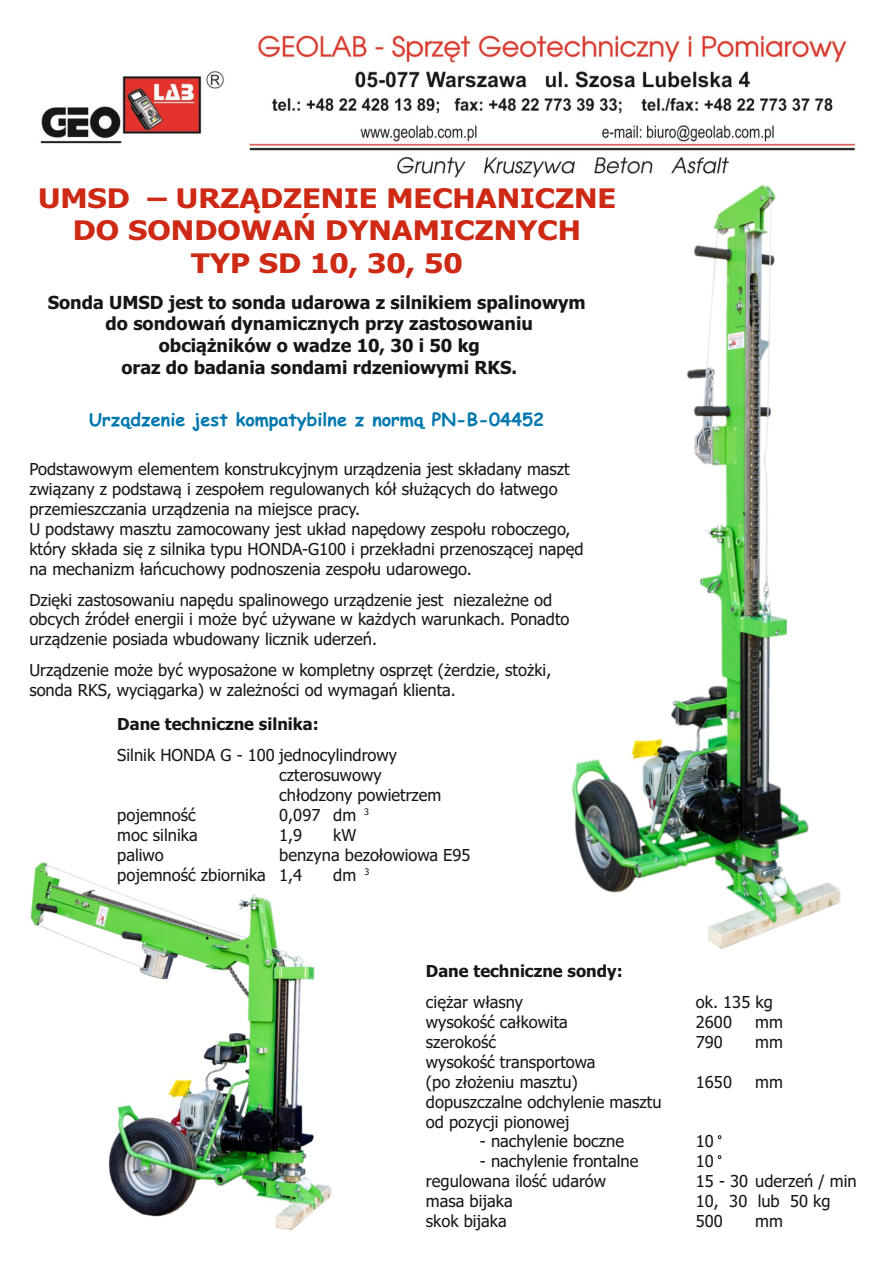
<style>
.page{position:relative;width:893px;height:1263px;background:#fff}
.page>*{position:absolute;margin:0;border:0;box-sizing:border-box;transform-origin:0 0}
.t1{font:700 27px/32.5px "Tahoma";color:#ce2915;text-align:center;scale:1.13 1}
.t2{font:700 18px/21.8px "Tahoma";color:#151616;text-align:center}
.t3{font:700 18px "Comic Sans MS";color:#0078ae}
.t4{font:16.5px/20px "Tahoma";color:#151616}
.t5{font:700 16.5px "Tahoma";color:#151616}
.t6{font:9px "Tahoma";color:#151616}
</style>
<div class="page">
<img style="left:30px;top:862px;width:302px;height:369px">
<img style="left:572px;top:184px;width:269px;height:765px">
<img style="left:40px;top:35px;width:816px;height:143px">
<h1 class="t1" style="left:38px;top:184px;width:513px">UMSD – URZĄDZENIE MECHANICZNE<br>DO SONDOWAŃ DYNAMICZNYCH<br>TYP SD 10, 30, 50</h1>
<p class="t2" style="left:48px;top:293px;width:539px">Sonda UMSD jest to sonda udarowa z silnikiem spalinowym do sondowań dynamicznych przy zastosowaniu obciążników o wadze 10, 30 i 50 kg<br>oraz do badania sondami rdzeniowymi RKS.</p>
<p class="t3" style="left:89px;top:412px;width:457px">Urządzenie jest kompatybilne z normą PN-B-04452</p>
<p class="t4" style="left:29px;top:461px;width:556px">Podstawowym elementem konstrukcyjnym urządzenia jest składany maszt związany z podstawą i zespołem regulowanych kół służących do łatwego przemieszczania urządzenia na miejsce pracy.<br>U podstawy masztu zamocowany jest układ napędowy zespołu roboczego, który składa się z silnika typu HONDA-G100 i przekładni przenoszącej napęd na mechanizm łańcuchowy podnoszenia zespołu udarowego.</p>
<p class="t4" style="left:29px;top:591px;width:542px">Dzięki zastosowaniu napędu spalinowego urządzenie jest niezależne od obcych źródeł energii i może być używane w każdych warunkach. Ponadto urządzenie posiada wbudowany licznik uderzeń.</p>
<p class="t4" style="left:29px;top:661px;width:523px">Urządzenie może być wyposażone w kompletny osprzęt (żerdzie, stożki, sonda RKS, wyciągarka) w zależności od wymagań klienta.</p>
<p class="t5" style="left:117px;top:718px;width:203px">Dane techniczne silnika:</p>
<p class="t4" style="left:117px;top:747px;width:281px">Silnik HONDA G - 100 jednocylindrowy</p>
<p class="t4" style="left:279px;top:766px;width:104px">czterosuwowy</p>
<p class="t4" style="left:279px;top:786px;width:164px">chłodzony powietrzem</p>
<p class="t4" style="left:117px;top:806px;width:80px">pojemność</p>
<p class="t4" style="left:279px;top:806px;width:78px">0,097 dm</p>
<p class="t4" style="left:117px;top:826px;width:82px">moc silnika</p>
<p class="t4" style="left:279px;top:826px;width:25px">1,9</p>
<p class="t4" style="left:333px;top:826px;width:25px">kW</p>
<p class="t4" style="left:117px;top:846px;width:48px">paliwo</p>
<p class="t6" style="left:364px;top:808px;width:6px">3</p>
<p class="t4" style="left:117px;top:846px;width:355px;text-indent:162px">benzyna bezołowiowa E95 pojemność zbiornika 1,4</p>
<p class="t4" style="left:333px;top:866px;width:24px">dm</p>
<p class="t6" style="left:364px;top:868px;width:6px">3</p>
<p class="t5" style="left:426px;top:964px;width:198px">Dane techniczne sondy:</p>
<p class="t4" style="left:426px;top:993px;width:99px">ciężar własny</p>
<p class="t4" style="left:696px;top:993px;width:78px">ok. 135 kg</p>
<p class="t4" style="left:426px;top:1013px;width:143px">wysokość całkowita</p>
<p class="t4" style="left:696px;top:1013px;width:38px">2600</p>
<p class="t4" style="left:755px;top:1013px;width:29px">mm</p>
<p class="t4" style="left:426px;top:1033px;width:72px">szerokość</p>
<p class="t4" style="left:696px;top:1033px;width:29px">790</p>
<p class="t4" style="left:755px;top:1033px;width:29px">mm</p>
<p class="t4" style="left:426px;top:1053px;width:171px">wysokość transportowa (po złożeniu masztu)</p>
<p class="t4" style="left:696px;top:1073px;width:38px">1650</p>
<p class="t4" style="left:755px;top:1073px;width:29px">mm</p>
<p class="t4" style="left:426px;top:1093px;width:237px">dopuszczalne odchylenie masztu od pozycji pionowej</p>
<p class="t4" style="left:480px;top:1133px;width:146px">- nachylenie boczne</p>
<p class="t4" style="left:696px;top:1133px;width:20px">10</p>
<p class="t4" style="left:480px;top:1153px;width:160px">- nachylenie frontalne</p>
<p class="t4" style="left:696px;top:1153px;width:20px">10</p>
<p class="t4" style="left:426px;top:1173px;width:182px">regulowana ilość udarów</p>
<p class="t4" style="left:696px;top:1173px;width:162px">15 - 30 uderzeń / min</p>
<p class="t4" style="left:426px;top:1192px;width:88px">masa bijaka</p>
<p class="t4" style="left:696px;top:1192px;width:136px">10, 30 lub 50 kg</p>
<p class="t4" style="left:426px;top:1212px;width:82px">skok bijaka</p>
<p class="t4" style="left:696px;top:1212px;width:29px">500</p>
<p class="t4" style="left:755px;top:1212px;width:29px">mm</p>
</div>
